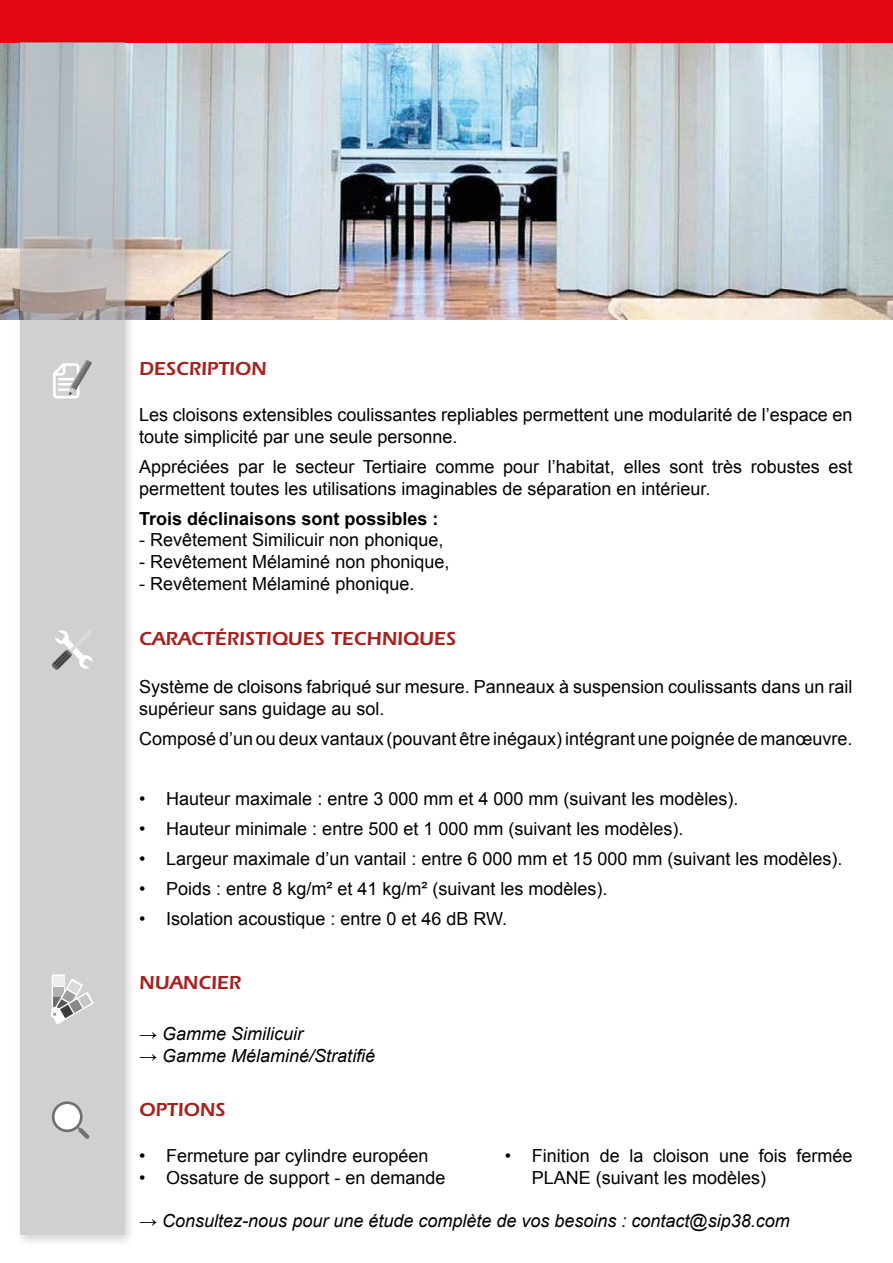
<style>
.page{position:relative;width:893px;height:1263px;background:#fff}
.page>*{position:absolute;margin:0;border:0;box-sizing:border-box;transform-origin:0 0}
.t1{font:600 19.5px "Itc Eras";color:#a7211f}
.t2{font:18px/21.6px "Arial";color:#000}
.t3{font:italic 18px "Arial";color:#000}
.t4{font:700 18px "Arial";color:#000}
</style>
<div class="page">
<img style="left:0;top:43px;width:893px;height:276px">
<div style="left:0;top:0;width:893px;height:43px;background:#e30613"></div>
<div style="left:14px;top:36px;width:123px;height:1212px;background:#000;opacity:.3"></div>
<svg style="left:20px;top:43px;width:105px;height:1192px;background:#cbcbcb"></svg>
<svg style="left:53px;top:360px;width:39px;height:38px"></svg>
<svg style="left:50px;top:1100px;width:40px;height:39px"></svg>
<svg style="left:51px;top:974px;width:43px;height:50px"></svg>
<svg style="left:52px;top:630px;width:41px;height:40px"></svg>
<p class="t1" style="left:139px;top:357px;width:129px">DESCRIPTION</p>
<p class="t2" style="left:139px;top:405px;width:715px">Les cloisons extensibles coulissantes repliables permettent une modularité de l’espace en toute simplicité par une seule personne.</p>
<p class="t2" style="left:139px;top:456px;width:715px">Appréciées par le secteur Tertiaire comme pour l’habitat, elles sont très robustes est permettent toutes les utilisations imaginables de séparation en intérieur.</p>
<p class="t4" style="left:139px;top:506px;width:301px">Trois déclinaisons sont possibles :</p>
<p class="t2" style="left:139px;top:529px;width:306px">- Revêtement Similicuir non phonique,</p>
<p class="t2" style="left:139px;top:551px;width:312px">- Revêtement Mélaminé non phonique,</p>
<p class="t2" style="left:139px;top:573px;width:277px">- Revêtement Mélaminé phonique.</p>
<p class="t1" style="left:139px;top:627px;width:318px">CARACTÉRISTIQUES TECHNIQUES</p>
<p class="t2" style="left:139px;top:676px;width:715px">Système de cloisons fabriqué sur mesure. Panneaux à suspension coulissants dans un rail supérieur sans guidage au sol.</p>
<p class="t2" style="left:139px;top:728px;width:715px">Composé d’un ou deux vantaux (pouvant être inégaux) intégrant une poignée de manœuvre.</p>
<p class="t2" style="left:139px;top:788px;width:601px">• Hauteur maximale : entre 3 000 mm et 4 000 mm (suivant les modèles).</p>
<p class="t2" style="left:139px;top:818px;width:546px">• Hauteur minimale : entre 500 et 1 000 mm (suivant les modèles).</p>
<p class="t2" style="left:139px;top:848px;width:705px">• Largeur maximale d’un vantail : entre 6 000 mm et 15 000 mm (suivant les modèles).</p>
<p class="t2" style="left:139px;top:878px;width:470px">• Poids : entre 8 kg/m² et 41 kg/m² (suivant les modèles).</p>
<p class="t2" style="left:139px;top:908px;width:369px">• Isolation acoustique : entre 0 et 46 dB RW.</p>
<p class="t1" style="left:139px;top:971px;width:103px">NUANCIER</p>
<p class="t3" style="left:139px;top:1022px;width:165px">→ Gamme Similicuir</p>
<p class="t3" style="left:139px;top:1043px;width:238px">→ Gamme Mélaminé/Stratifié</p>
<p class="t1" style="left:139px;top:1098px;width:88px">OPTIONS</p>
<p class="t2" style="left:532px;top:1145px;width:322px;text-indent:-27px">• Finition de la cloison une fois fermée<br>PLANE (suivant les modèles)</p>
<p class="t3" style="left:139px;top:1209px;width:652px">→ Consultez-nous pour une étude complète de vos besoins : contact@sip38.com</p>
<p class="t2" style="left:139px;top:1145px;width:291px">• Fermeture par cylindre européen</p>
<p class="t2" style="left:139px;top:1166px;width:308px">• Ossature de support - en demande</p>
</div>
